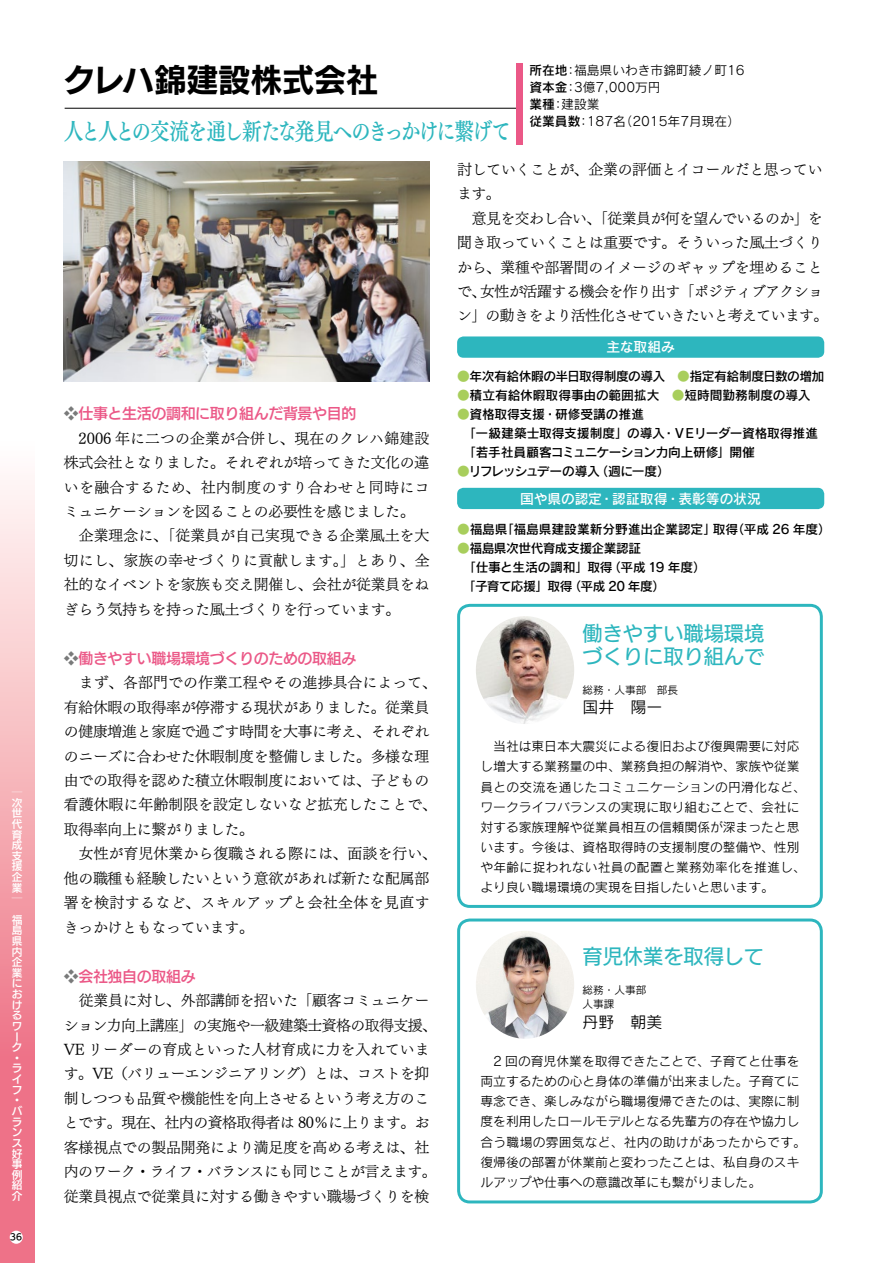
<style>
.page{position:relative;width:893px;height:1263px;background:#fff}
.page>*{position:absolute;margin:0;border:0;box-sizing:border-box;transform-origin:0 0}
.t1{font:31.95px "UD Kakugo Large Pro B";color:#000}
.t2{font:23.4px "UD Mincho Pro DB";letter-spacing:-.075em;color:#2db6be;scale:.84 1}
.t3{font:20.25px/23.4px "UD Kakugo Large Pro M";color:#2db6be}
.t4{font:15.9px "Rodin Pro M";color:#000}
.t5{font:14.85px/24.5px "UD Mincho Pro L";letter-spacing:-.02em;color:#000}
.t6{font:14.85px "UD Kakugo Large Pro DB";letter-spacing:-.02em;color:#eb5887}
.t7{font:13.8px "Rodin Pro DB";letter-spacing:-.01em;color:#fff}
.t8{font:12.75px/20.2px "Rodin Pro M";color:#000}
.t9{font:12.75px/19.2px "Rodin Pro DB";letter-spacing:-.025em;color:#000}
.t10{font:12.75px "Rodin Pro DB";letter-spacing:-.085em;color:#000}
.t11{font:12.75px "Rodin Pro DB";letter-spacing:-.045em;color:#000}
.t12{font:10.65px/10.6px "UD Kakugo Large Pro DB";color:#fff;text-align:justify}
.t13{font:10.65px/13.8px "Rodin Pro M";color:#000}
.t14{font:8.55px "UD Kakugo Large Pro DB";color:#000}
.s1{font-family:"Rodin Pro DB"}
.s2{font-family:"UD Mincho Pro L";color:#797a7a}
.s3{color:#a8ce5c}
.s4{font-family:"Tsuku Min Pr 5 R";color:#a8ce5c}
</style>
<div class="page">
<svg style="left:0;top:485px;width:34px;height:778px;background:#f4a4af"></svg>
<div style="left:10px;top:1231px;width:13px;height:13px;background:#fff;border-radius:50%"></div>
<img style="left:64px;top:162px;width:365px;height:220px">
<div style="left:457px;top:336px;width:367px;height:22px;background:#2db6be;border-radius:6px"></div>
<div style="left:457px;top:488px;width:367px;height:21px;background:#2db6be;border-radius:6px"></div>
<hr style="left:65px;top:108px;width:455px;height:1px;background:#000">
<div style="left:517px;top:64px;width:6px;height:81px;background:#eb5887"></div>
<div style="left:457px;top:604px;width:366px;height:304px;border:3px solid #2db6be;border-radius:11px"></div>
<img style="left:476px;top:616px;width:98px;height:108px">
<div style="left:457px;top:918px;width:366px;height:285px;border:3px solid #2db6be;border-radius:11px"></div>
<img style="left:476px;top:931px;width:98px;height:108px">
<p class="t12" style="left:12px;top:797px;width:12px">次世代育成支援企業│</p>
<p class="t12" style="left:12px;top:914px;width:12px;text-align:left">福島県内企業におけるワーク・ライフ・バランス好事例紹介</p>
<p class="t14" style="left:10px;top:1230px;width:13px">36</p>
<h1 class="t1" style="left:64px;top:53px;width:316px">クレハ錦建設株式会社</h1>
<h2 class="t2" style="left:64px;top:113px;width:534px">人と人との交流を通し新たな発見へのきっかけに繋げて</h2>
<p class="t8" style="left:529px;top:61px;width:217px;line-height:17px"><span class="s1">所在地</span>：福島県いわき市錦町綾ノ町16<span class="s1">資本金</span>：3億7,000万円<br><span class="s1">業種</span>：建設業<br><span class="s1">従業員数</span>：187名（2015年7月現在）</p>
<p class="t6" style="left:64px;top:401px;width:294px"><span class="s2">❖</span>仕事と生活の調和に取り組んだ背景や目的</p>
<p class="t5" style="left:64px;top:425px;width:367px">　2006 年に二つの企業が合併し、現在のクレハ錦建設株式会社となりました。それぞれが培ってきた文化の違いを融合するため、社内制度のすり合わせと同時にコミュニケーションを図ることの必要性を感じました。　企業理念に、「従業員が自己実現できる企業風土を大切にし、家族の幸せづくりに貢献します。」とあり、全社的なイベントを家族も交え開催し、会社が従業員をねぎらう気持ちを持った風土づくりを行っています。</p>
<p class="t6" style="left:64px;top:646px;width:294px"><span class="s2">❖</span>働きやすい職場環境づくりのための取組み</p>
<p class="t5" style="left:64px;top:670px;width:375px">　まず、各部門での作業工程やその進捗具合によって、有給休暇の取得率が停滞する現状がありました。従業員の健康増進と家庭で過ごす時間を大事に考え、それぞれのニーズに合わせた休暇制度を整備しました。多様な理由での取得を認めた積立休暇制度においては、子どもの看護休暇に年齢制限を設定しないなど拡充したことで、取得率向上に繋がりました。<br>　女性が育児休業から復職される際には、面談を行い、他の職種も経験したいという意欲があれば新たな配属部署を検討するなど、スキルアップと会社全体を見直すきっかけともなっています。</p>
<p class="t6" style="left:64px;top:964px;width:133px"><span class="s2">❖</span>会社独自の取組み</p>
<p class="t5" style="left:64px;top:988px;width:375px">　従業員に対し、外部講師を招いた「顧客コミュニケーション力向上講座」の実施や一級建築士資格の取得支援、<br>VE リーダーの育成といった人材育成に力を入れています。VE（バリューエンジニアリング）とは、コストを抑制しつつも品質や機能性を向上させるという考え方のことです。現在、社内の資格取得者は 80％に上ります。お客様視点での製品開発により満足度を高める考えは、社内のワーク・ライフ・バランスにも同じことが言えます。従業員視点で従業員に対する働きやすい職場づくりを検</p>
<p class="t5" style="left:457px;top:156px;width:373px">討していくことが、企業の評価とイコールだと思っています。<br>　意見を交わし合い、「従業員が何を望んでいるのか」を聞き取っていくことは重要です。そういった風土づくりから、業種や部署間のイメージのギャップを埋めることで、女性が活躍する機会を作り出す「ポジティブアクション」の動きをより活性化させていきたいと考えています。</p>
<p class="t7" style="left:606px;top:338px;width:70px">主な取組み</p>
<p class="t9" style="left:457px;top:366px;width:369px"><span class="s3">●</span>年次有給休暇の半日取得制度の導入　<span class="s4">●</span>指定有給制度日数の増加</p>
<p class="t9" style="left:457px;top:385px;width:355px"><span class="s4">●</span>積立有給休暇取得事由の範囲拡大　<span class="s4">●</span>短時間勤務制度の導入</p>
<p class="t9" style="left:457px;top:404px;width:363px"><span class="s4">●</span>資格取得支援・研修受講の推進<br>　「一級建築士取得支援制度」の導入・ＶＥリーダー資格取得推進　「若手社員顧客コミュニケーション力向上研修」開催</p>
<p class="t10" style="left:457px;top:463px;width:214px"><span class="s4">●</span>リフレッシュデーの導入（週に一度）</p>
<p class="t7" style="left:520px;top:489px;width:242px">国や県の認定・認証取得・表彰等の状況</p>
<p class="t9" style="left:457px;top:519px;width:375px"><span class="s4">●</span>福島県「福島県建設業新分野進出企業認定」取得（平成 26 年度）</p>
<p class="t9" style="left:457px;top:538px;width:186px"><span class="s4">●</span>福島県次世代育成支援企業認証</p>
<p class="t9" style="left:463px;top:557px;width:244px">「仕事と生活の調和」取得（平成 19 年度）</p>
<p class="t11" style="left:457px;top:578px;width:210px">　「子育て応援」取得（平成 20 年度）</p>
<h3 class="t3" style="left:583px;top:621px;width:183px">働きやすい職場環境づくりに取り組んで</h3>
<p class="t13" style="left:583px;top:682px;width:97px">総務・人事部　部長</p>
<p class="t4" style="left:583px;top:697px;width:81px">国井　陽一</p>
<p class="t8" style="left:480px;top:736px;width:327px">　当社は東日本大震災による復旧および復興需要に対応し増大する業務量の中、業務負担の解消や、家族や従業員との交流を通じたコミュニケーションの円滑化など、ワークライフバランスの実現に取り組むことで、会社に対する家族理解や従業員相互の信頼関係が深まったと思います。今後は、資格取得時の支援制度の整備や、性別や年齢に捉われない社員の配置と業務効率化を推進し、より良い職場環境の実現を目指したいと思います。</p>
<h3 class="t3" style="left:583px;top:944px;width:183px">育児休業を取得して</h3>
<p class="t13" style="left:583px;top:983px;width:76px">総務・人事部　人事課</p>
<p class="t4" style="left:583px;top:1012px;width:81px">丹野　朝美</p>
<p class="t8" style="left:480px;top:1050px;width:327px">　2 回の育児休業を取得できたことで、子育てと仕事を両立するための心と身体の準備が出来ました。子育てに専念でき、楽しみながら職場復帰できたのは、実際に制度を利用したロールモデルとなる先輩方の存在や協力し合う職場の雰囲気など、社内の助けがあったからです。復帰後の部署が休業前と変わったことは、私自身のスキルアップや仕事への意識改革にも繋がりました。</p>
</div>
